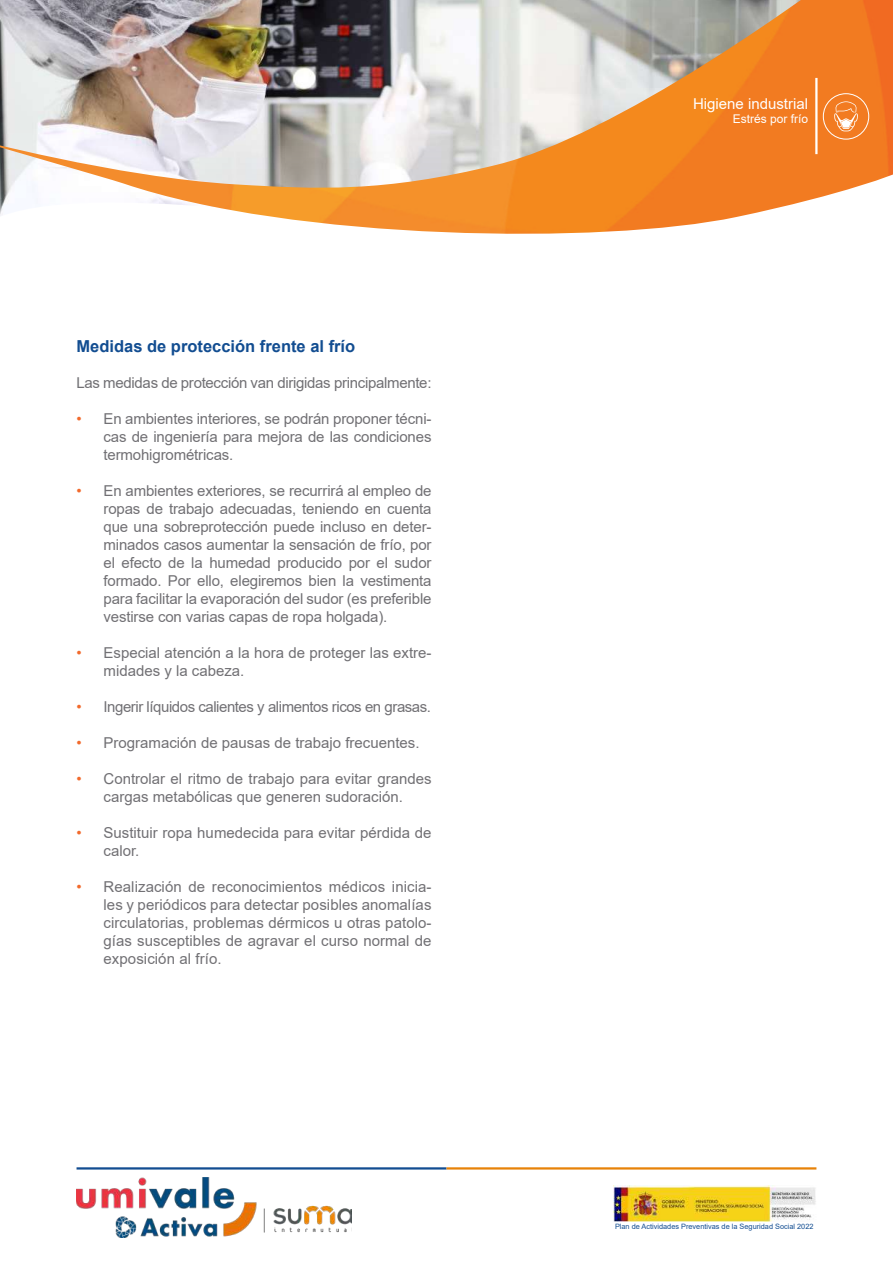
<style>
.page{position:relative;width:893px;height:1263px;background:#fff}
.page>*{position:absolute;margin:0;border:0;box-sizing:border-box;transform-origin:0 0}
.t1{font:700 16.5px "Arial";color:#124d91}
.t2{font:15px/18px "Arial";color:#717074;text-align:justify}
.t3{font:15px "Arial";letter-spacing:-.02em;color:#717074}
.t4{font:15px "Arial";letter-spacing:-.03em;color:#717074}
.t5{font:15px "Arial";color:#fff}
.t6{font:12px "Arial";color:#fff}
.t7{font:7.35px "Arial";color:#124d91}
.s1{color:#f26a2c}
</style>
<div class="page">
<img style="left:614px;top:1185px;width:202px;height:36px">
<hr style="left:77px;top:1167px;width:369px;height:2px;background:#124d91">
<hr style="left:446px;top:1167px;width:370px;height:2px;background:#e78208">
<img style="left:77px;top:1178px;width:275px;height:59px">
<img style="left:0;top:0;width:893px;height:234px">
<svg style="left:834px;top:101px;width:24px;height:30px"></svg>
<div style="left:823px;top:93px;width:46px;height:47px;border:1px solid #fff;border-radius:50%"></div>
<hr style="left:815px;top:78px;width:2px;height:76px;background:#fff">
<p class="t1" style="left:77px;top:335px;width:280px">Medidas de protección frente al frío</p>
<p class="t3" style="left:77px;top:373px;width:356px">Las medidas de protección van dirigidas principalmente:</p>
<p class="t2" style="left:104px;top:410px;width:330px;text-indent:-27px"><span class="s1">•</span> En ambientes interiores, se podrán proponer técni&shy;cas de ingeniería para mejora de las condiciones termohigrométricas.</p>
<p class="t2" style="left:104px;top:482px;width:330px;text-indent:-27px"><span class="s1">•</span> En ambientes exteriores, se recurrirá al empleo de ropas de trabajo adecuadas, teniendo en cuenta que una sobreprotección puede incluso en deter&shy;minados casos aumentar la sensación de frío, por el efecto de la humedad producido por el sudor formado. Por ello, elegiremos bien la vestimenta para facilitar la evaporación del sudor (es preferible vestirse con varias capas de ropa holgada).</p>
<p class="t2" style="left:104px;top:644px;width:330px;text-indent:-27px"><span class="s1">•</span> Especial atención a la hora de proteger las extre&shy;midades y la cabeza.</p>
<p class="t4" style="left:77px;top:697px;width:356px"><span class="s1">•</span> Ingerir líquidos calientes y alimentos ricos en grasas.</p>
<p class="t2" style="left:77px;top:734px;width:345px"><span class="s1">•</span> Programación de pausas de trabajo frecuentes.</p>
<p class="t2" style="left:77px;top:770px;width:357px;text-align:center"><span class="s1">•</span> Controlar el ritmo de trabajo para evitar grandes cargas metabólicas que generen sudoración.</p>
<p class="t2" style="left:104px;top:824px;width:330px;text-indent:-27px"><span class="s1">•</span> Sustituir ropa humedecida para evitar pérdida de calor.</p>
<p class="t2" style="left:104px;top:878px;width:330px;text-indent:-27px"><span class="s1">•</span> Realización de reconocimientos médicos inicia&shy;les y periódicos para detectar posibles anomalías circulatorias, problemas dérmicos u otras patolo&shy;gías susceptibles de agravar el curso normal de exposición al frío.</p>
<p class="t5" style="left:693px;top:94px;width:117px">Higiene industrial</p>
<p class="t6" style="left:733px;top:110px;width:77px">Estrés por frío</p>
<p class="t7" style="left:615px;top:1221px;width:200px">Plan de Actividades Preventivas de la Seguridad Social 2022</p>
</div>
